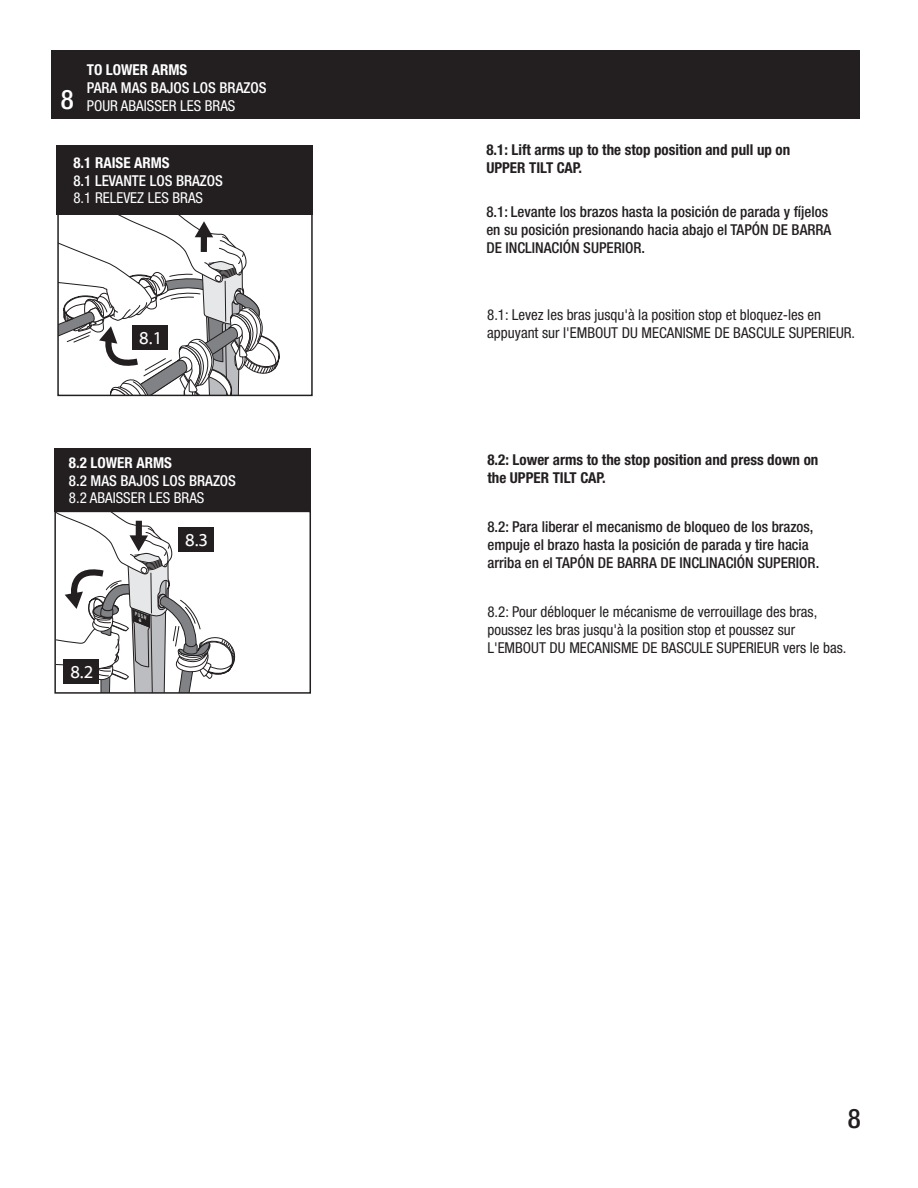
<style>
.page{position:relative;width:918px;height:1188px;background:#fff}
.page>*{position:absolute;margin:0;border:0;box-sizing:border-box;transform-origin:0 0}
.t1{font:500 condensed 27px "Helvetica Neue LT Std";color:#231f20}
.t2{font:500 condensed 27px "Helvetica Neue LT Std";color:#fff}
.t3{font:18px "Myriad Web Pro";color:#fff}
.t4{font:500 condensed 15px/18px "Helvetica Neue LT Std";color:#231f20}
.t5{font:condensed 15px/18px "Helvetica Neue LT Std";color:#231f20}
.t6{font:700 condensed 15px/18px "Helvetica Neue LT Std";color:#231f20}
.t7{font:500 condensed 15px "Helvetica Neue LT Std";color:#fff}
.t8{font:condensed 15px "Helvetica Neue LT Std";color:#fff}
.t9{font:700 condensed 15px "Helvetica Neue LT Std";color:#fff}
</style>
<div class="page">
<svg style="left:57px;top:514px;width:179px;height:177px"></svg>
<svg style="left:60px;top:216px;width:220px;height:177px"></svg>
<div style="left:51px;top:50px;width:809px;height:69px;background:#231f20"></div>
<div style="left:54px;top:448px;width:257px;height:64px;background:#231f20"></div>
<div style="left:56px;top:145px;width:256px;height:69px;background:#231f20"></div>
<div style="left:54px;top:511px;width:257px;height:183px;border:2px solid #231f20"></div>
<div style="left:57px;top:213px;width:256px;height:183px;border:2px solid #231f20"></div>
<h1 class="t2" style="left:61px;top:84px;width:14px">8</h1>
<p class="t9" style="left:87px;top:60px;width:102px">TO LOWER ARMS</p>
<p class="t7" style="left:87px;top:78px;width:181px">PARA MAS BAJOS LOS BRAZOS</p>
<p class="t8" style="left:87px;top:97px;width:150px">POUR ABAISSER LES BRAS</p>
<p class="t9" style="left:73px;top:154px;width:98px">8.1 RAISE ARMS</p>
<p class="t7" style="left:73px;top:172px;width:151px">8.1 LEVANTE LOS BRAZOS</p>
<p class="t8" style="left:73px;top:189px;width:131px">8.1 RELEVEZ LES BRAS</p>
<p class="t3" style="left:139px;top:328px;width:24px">8.1</p>
<p class="t9" style="left:69px;top:453px;width:105px">8.2 LOWER ARMS</p>
<p class="t7" style="left:69px;top:471px;width:169px">8.2 MAS BAJOS LOS BRAZOS</p>
<p class="t8" style="left:69px;top:489px;width:137px">8.2 ABAISSER LES BRAS</p>
<p class="t3" style="left:70px;top:662px;width:24px">8.2</p>
<p class="t3" style="left:185px;top:530px;width:24px">8.3</p>
<p class="t6" style="left:486px;top:140px;width:306px">8.1: Lift arms up to the stop position and pull up on<br>UPPER TILT CAP.</p>
<p class="t4" style="left:486px;top:203px;width:347px">8.1: Levante los brazos hasta la posición de parada y fíjelos en su posición presionando hacia abajo el TAPÓN DE BARRA<br>DE INCLINACIÓN SUPERIOR.</p>
<p class="t5" style="left:487px;top:306px;width:370px">8.1: Levez les bras jusqu'à la position stop et bloquez-les en appuyant sur l'EMBOUT DU MECANISME DE BASCULE SUPERIEUR.</p>
<p class="t6" style="left:487px;top:450px;width:332px">8.2: Lower arms to the stop position and press down on the UPPER TILT CAP.</p>
<p class="t4" style="left:487px;top:518px;width:333px">8.2: Para liberar el mecanismo de bloqueo de los brazos, empuje el brazo hasta la posición de parada y tire hacia arriba en el TAPÓN DE BARRA DE INCLINACIÓN SUPERIOR.</p>
<p class="t5" style="left:487px;top:603px;width:361px">8.2: Pour débloquer le mécanisme de verrouillage des bras, poussez les bras jusqu'à la position stop et poussez sur<br>L'EMBOUT DU MECANISME DE BASCULE SUPERIEUR vers le bas.</p>
<h1 class="t1" style="left:848px;top:1103px;width:14px">8</h1>
</div>
